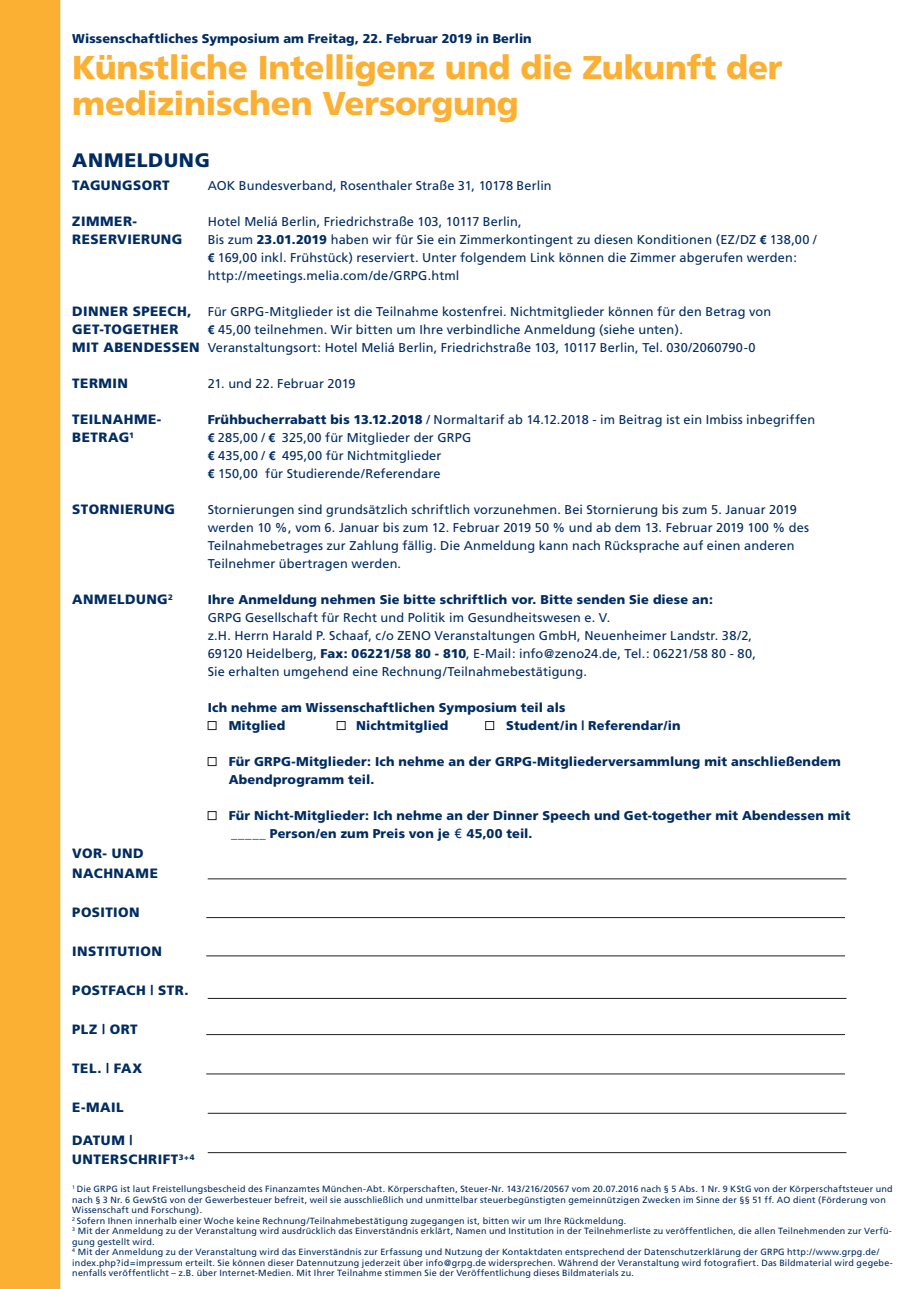
<style>
.page{position:relative;width:906px;height:1289px;background:#fff}
.page>*{position:absolute;margin:0;border:0;box-sizing:border-box;transform-origin:0 0}
.t1{font:900 33px/36px "Frutiger";letter-spacing:-.01em;color:#fbb034}
.t2{font:900 19.5px "Frutiger";letter-spacing:.035em;color:#002c62}
.t3{font:900 13.5px/18px "Frutiger";letter-spacing:.035em;color:#002c62}
.t4{font:12.75px/18px "Frutiger";letter-spacing:.01em;color:#002c62}
.t5{font:900 12.75px/18px "Frutiger";letter-spacing:.01em;color:#002c62}
.t6{font:9px/10.5px "Frutiger";letter-spacing:.02em;color:#002c62}
.s1{font-weight:900}
.s2{font-family:"Linotype Euro Font Gto P"}
.s3{font-family:"Linotype Euro Font Gto P";font-weight:400}
</style>
<div class="page">
<div style="left:0;top:0;width:60px;height:1288px;background:#fbb034"></div>
<svg style="left:207px;top:721px;width:10px;height:9px"></svg>
<svg style="left:336px;top:721px;width:10px;height:9px"></svg>
<svg style="left:485px;top:721px;width:9px;height:9px"></svg>
<svg style="left:207px;top:757px;width:10px;height:9px"></svg>
<svg style="left:207px;top:811px;width:10px;height:9px"></svg>
<hr style="left:208px;top:878px;width:638px;height:1px;background:#231f20">
<hr style="left:206px;top:917px;width:639px;height:1px;background:#231f20">
<hr style="left:208px;top:998px;width:638px;height:1px;background:#231f20">
<hr style="left:206px;top:1034px;width:639px;height:1px;background:#231f20">
<hr style="left:206px;top:1073px;width:639px;height:1px;background:#231f20">
<hr style="left:208px;top:1152px;width:638px;height:1px;background:#231f20">
<hr style="left:206px;top:955px;width:639px;height:1px;background:#231f20">
<hr style="left:208px;top:1112px;width:638px;height:1px;background:#231f20">
<p class="t5" style="left:72px;top:29px;width:461px">Wissenschaftliches Symposium am Freitag, 22. Februar 2019 in Berlin</p>
<p class="t1" style="left:72px;top:49px;width:712px">Künstliche Intelligenz und die Zukunft der medizinischen Versorgung</p>
<p class="t2" style="left:72px;top:149px;width:139px">ANMELDUNG</p>
<p class="t3" style="left:72px;top:176px;width:99px">TAGUNGSORT</p>
<p class="t3" style="left:72px;top:212px;width:66px">ZIMMER-</p>
<p class="t3" style="left:72px;top:230px;width:112px">RESERVIERUNG</p>
<p class="t3" style="left:72px;top:302px;width:129px">DINNER SPEECH,<br>GET-TOGETHER<br>MIT ABENDESSEN</p>
<p class="t3" style="left:72px;top:374px;width:57px">TERMIN</p>
<p class="t3" style="left:72px;top:410px;width:91px">TEILNAHME-</p>
<p class="t3" style="left:72px;top:428px;width:63px">BETRAG<sup>1</sup></p>
<p class="t3" style="left:72px;top:500px;width:104px">STORNIERUNG</p>
<p class="t3" style="left:72px;top:590px;width:102px">ANMELDUNG<sup>2</sup></p>
<p class="t3" style="left:72px;top:844px;width:73px">VOR- UND</p>
<p class="t3" style="left:72px;top:863px;width:87px">NACHNAME</p>
<p class="t3" style="left:72px;top:902px;width:69px">POSITION</p>
<p class="t3" style="left:72px;top:941px;width:91px">INSTITUTION</p>
<p class="t3" style="left:72px;top:980px;width:118px">POSTFACH | STR.</p>
<p class="t3" style="left:72px;top:1019px;width:67px">PLZ | ORT</p>
<p class="t3" style="left:72px;top:1058px;width:72px">TEL. | FAX</p>
<p class="t3" style="left:72px;top:1097px;width:53px">E-MAIL</p>
<p class="t3" style="left:72px;top:1130px;width:62px">DATUM |</p>
<p class="t3" style="left:72px;top:1150px;width:124px">UNTERSCHRIFT<sup>3+4</sup></p>
<p class="t4" style="left:208px;top:176px;width:345px">AOK Bundesverband, Rosenthaler Straße 31, 10178 Berlin</p>
<p class="t4" style="left:208px;top:212px;width:610px">Hotel Meliá Berlin, Friedrichstraße 103, 10117 Berlin,<br>Bis zum <span class="s1">23.01.2019</span> haben wir für Sie ein Zimmerkontingent zu diesen Konditionen (EZ/DZ <span class="s2">E</span> 138,00 /</p>
<p class="t4" style="left:208px;top:248px;width:590px"><span class="s2">E</span> 169,00 inkl. Frühstück) reserviert. Unter folgendem Link können die Zimmer abgerufen werden:</p>
<p class="t4" style="left:208px;top:266px;width:253px">http://meetings.melia.com/de/GRPG.html</p>
<p class="t4" style="left:208px;top:302px;width:565px">Für GRPG-Mitglieder ist die Teilnahme kostenfrei. Nichtmitglieder können für den Betrag von<br><span class="s2">E</span> 45,00 teilnehmen. Wir bitten um Ihre verbindliche Anmeldung (siehe unten).<br>Veranstaltungsort: Hotel Meliá Berlin, Friedrichstraße 103, 10117 Berlin, Tel. 030/2060790-0</p>
<p class="t4" style="left:208px;top:374px;width:149px">21. und 22. Februar 2019</p>
<p class="t4" style="left:208px;top:410px;width:609px"><span class="s1">Frühbucherrabatt bis 13.12.2018</span> / Normaltarif ab 14.12.2018 - im Beitrag ist ein Imbiss inbegriffen<br><span class="s2">E</span> 285,00 / <span class="s2">E</span> 325,00 für Mitglieder der GRPG</p>
<p class="t4" style="left:208px;top:446px;width:235px"><span class="s2">E</span> 435,00 / <span class="s2">E</span> 495,00 für Nichtmitglieder</p>
<p class="t4" style="left:208px;top:464px;width:234px"><span class="s2">E</span> 150,00 für Studierende/Referendare</p>
<p class="t4" style="left:208px;top:500px;width:603px">Stornierungen sind grundsätzlich schriftlich vorzunehmen. Bei Stornierung bis zum 5. Januar 2019 werden 10 %, vom 6. Januar bis zum 12. Februar 2019 50 % und ab dem 13. Februar 2019 100 % des Teilnahmebetrages zur Zahlung fällig. Die Anmeldung kann nach Rücksprache auf einen anderen Teilnehmer übertragen werden.</p>
<p class="t5" style="left:208px;top:590px;width:507px">Ihre Anmeldung nehmen Sie bitte schriftlich vor. Bitte senden Sie diese an:</p>
<p class="t4" style="left:208px;top:608px;width:404px">GRPG Gesellschaft für Recht und Politik im Gesundheitswesen e. V.</p>
<p class="t4" style="left:208px;top:626px;width:550px">z.H. Herrn Harald P. Schaaf, c/o ZENO Veranstaltungen GmbH, Neuenheimer Landstr. 38/2,<br>69120 Heidelberg, <span class="s1">Fax: 06221/58 80 - 810</span>, E-Mail: info@zeno24.de, Tel.: 06221/58 80 - 80,</p>
<p class="t4" style="left:208px;top:662px;width:381px">Sie erhalten umgehend eine Rechnung/Teilnahmebestätigung.</p>
<p class="t5" style="left:208px;top:698px;width:359px">Ich nehme am Wissenschaftlichen Symposium teil als</p>
<p class="t5" style="left:229px;top:716px;width:58px">Mitglied</p>
<p class="t5" style="left:356px;top:716px;width:94px">Nichtmitglied</p>
<p class="t5" style="left:506px;top:716px;width:176px">Student/in | Referendar/in</p>
<p class="t5" style="left:229px;top:752px;width:613px">Für GRPG-Mitglieder: Ich nehme an der GRPG-Mitgliederversammlung mit anschließendem<br>Abendprogramm teil.</p>
<p class="t5" style="left:229px;top:806px;width:623px">Für Nicht-Mitglieder: Ich nehme an der Dinner Speech und Get-together mit Abendessen mit</p>
<p class="t5" style="left:231px;top:824px;width:303px">_____ Person/en zum Preis von je <span class="s3">3</span> 45,00 teil.</p>
<p class="t6" style="left:72px;top:1183px;width:822px"><sup>1</sup> Die GRPG ist laut Freistellungsbescheid des Finanzamtes München-Abt. Körperschaften, Steuer-Nr. 143/216/20567 vom 20.07.2016 nach § 5 Abs. 1 Nr. 9 KStG von der Körperschaftsteuer und nach § 3 Nr. 6 GewStG von der Gewerbesteuer befreit, weil sie ausschließlich und unmittelbar steuerbegünstigten gemeinnützigen Zwecken im Sinne der §§ 51 ff. AO dient (Förderung von<br>Wissenschaft und Forschung).</p>
<p class="t6" style="left:72px;top:1215px;width:555px"><sup>2</sup> Sofern Ihnen innerhalb einer Woche keine Rechnung/Teilnahmebestätigung zugegangen ist, bitten wir um Ihre Rückmeldung.</p>
<p class="t6" style="left:72px;top:1225px;width:821px"><sup>3</sup> Mit der Anmeldung zu der Veranstaltung wird ausdrücklich das Einverständnis erklärt, Namen und Institution in der Teilnehmerliste zu veröffentlichen, die allen Teilnehmenden zur Verfü&shy;gung gestellt wird.</p>
<p class="t6" style="left:72px;top:1246px;width:822px"><sup>4</sup> Mit der Anmeldung zu der Veranstaltung wird das Einverständnis zur Erfassung und Nutzung der Kontaktdaten entsprechend der Datenschutzerklärung der GRPG http://www.grpg.de/ index.php?id=impressum erteilt. Sie können dieser Datennutzung jederzeit über info@grpg.de widersprechen. Während der Veranstaltung wird fotografiert. Das Bildmaterial wird gegebe&shy;nenfalls veröffentlicht – z.B. über Internet-Medien. Mit Ihrer Teilnahme stimmen Sie der Veröffentlichung dieses Bildmaterials zu.</p>
</div>
